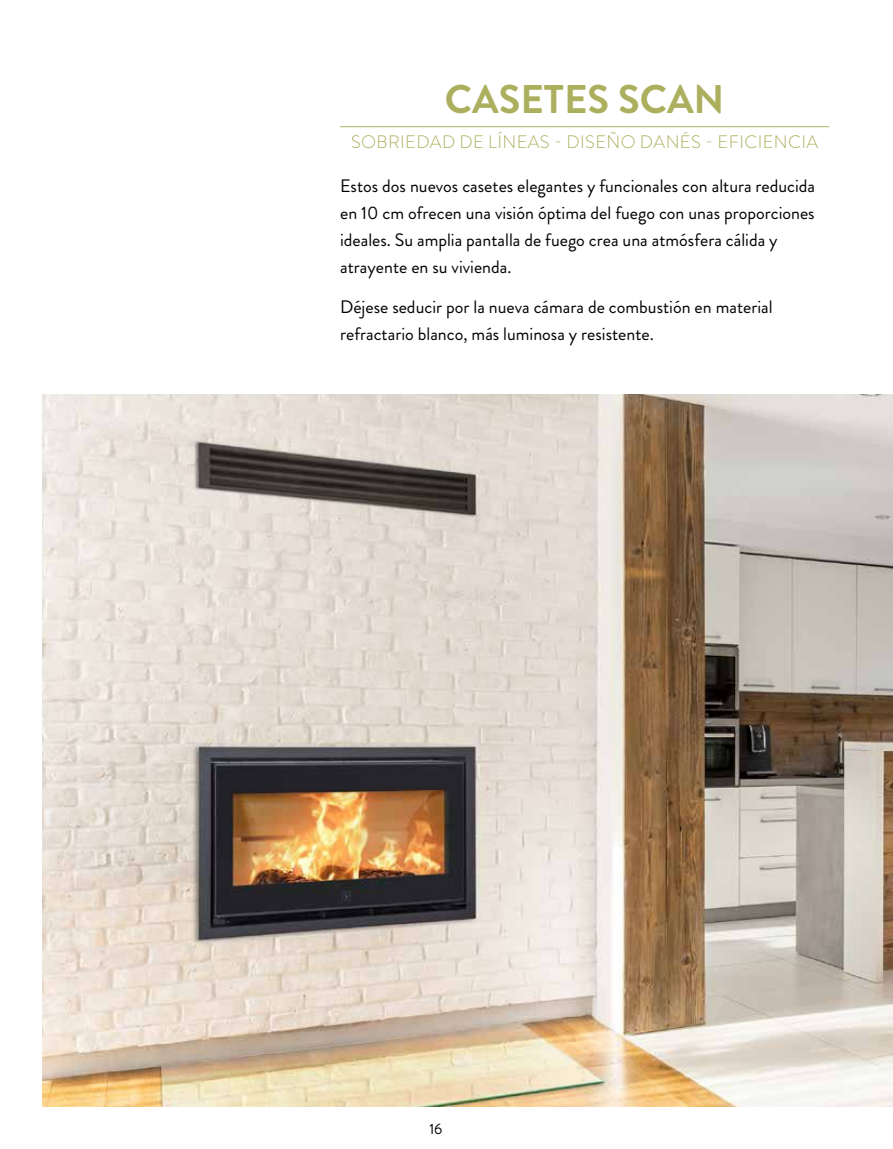
<style>
.page{position:relative;width:893px;height:1149px;background:#fff}
.page>*{position:absolute;margin:0;border:0;box-sizing:border-box;transform-origin:0 0}
.t1{font:700 40.05px "Brandon Grotesque";color:#acaf5d}
.t2{font:18px/27px "Brandon Grotesque";color:#000}
.t3{font:300 18px "Brandon Grotesque";letter-spacing:.02em;color:#acaf5d}
.t4{font:15px "Brandon Grotesque";color:#000}
</style>
<div class="page">
<img style="left:43px;top:394px;width:850px;height:712px">
<hr style="left:340px;top:126px;width:489px;height:1px;background:#acaf5d">
<h1 class="t1" style="left:445px;top:76px;width:281px">CASETES SCAN</h1>
<p class="t3" style="left:351px;top:131px;width:469px">SOBRIEDAD DE LÍNEAS - DISEÑO DANÉS - EFICIENCIA</p>
<p class="t2" style="left:340px;top:173px;width:476px">Estos dos nuevos casetes elegantes y funcionales con altura reducida en 10 cm ofrecen una visión óptima del fuego con unas proporciones ideales. Su amplia pantalla de fuego crea una atmósfera cálida y atrayente en su vivienda.</p>
<p class="t2" style="left:340px;top:294px;width:434px">Déjese seducir por la nueva cámara de combustión en material refractario blanco, más luminosa y resistente.</p>
<p class="t4" style="left:429px;top:1119px;width:15px">16</p>
</div>
